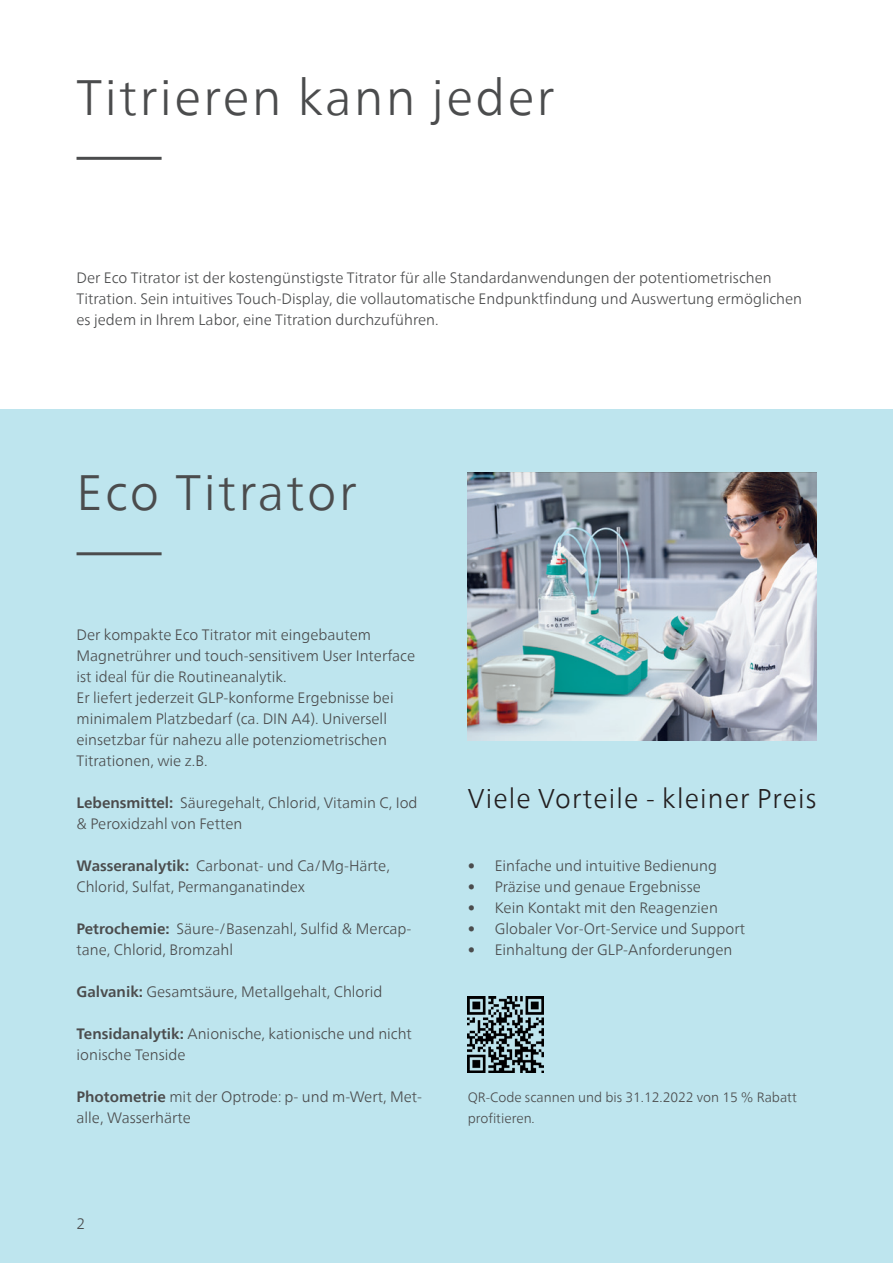
<style>
.page{position:relative;width:893px;height:1263px;background:#fff}
.page>*{position:absolute;margin:0;border:0;box-sizing:border-box;transform-origin:0 0}
.t1{font:300 49.5px "Neue Frutiger World";letter-spacing:.05em;color:#4b4c4d}
.t2{font:300 27px "Neue Frutiger World";letter-spacing:.045em;color:#231f20}
.t3{font:300 15px/21px "Neue Frutiger World";color:#4b4c4d}
.t4{font:300 13.5px/21px "Neue Frutiger World";color:#4b4c4d}
.s1{font-weight:700}
</style>
<div class="page">
<div style="left:0;top:409px;width:893px;height:854px;background:#bee5ee"></div>
<img style="left:468px;top:472px;width:348px;height:268px">
<hr style="left:77px;top:157px;width:85px;height:3px;background:#4b4c4d">
<hr style="left:77px;top:552px;width:85px;height:3px;background:#4b4c4d">
<img style="left:468px;top:997px;width:76px;height:76px">
<h1 class="t1" style="left:77px;top:59px;width:479px">Titrieren kann jeder</h1>
<p class="t3" style="left:77px;top:268px;width:727px">Der Eco Titrator ist der kostengünstigste Titrator für alle Standardanwendungen der potentiometrischen<br>Titration. Sein intuitives Touch-Display, die vollautomatische Endpunktfindung und Auswertung ermöglichen es jedem in Ihrem Labor, eine Titration durchzuführen.</p>
<h1 class="t1" style="left:77px;top:454px;width:282px">Eco Titrator</h1>
<p class="t3" style="left:77px;top:625px;width:340px">Der kompakte Eco Titrator mit eingebautem Magnetrührer und touch-sensitivem User Interface ist ideal für die Routineanalytik.<br>Er liefert jederzeit GLP-konforme Ergebnisse bei minimalem Platzbedarf (ca. DIN A4). Universell einsetzbar für nahezu alle potenziometrischen Titrationen, wie z.B.</p>
<p class="t3" style="left:77px;top:793px;width:343px"><span class="s1">Lebensmittel:</span> Säuregehalt, Chlorid, Vitamin C, Iod &amp; Peroxidzahl von Fetten</p>
<p class="t3" style="left:77px;top:856px;width:315px"><span class="s1">Wasseranalytik:</span> Carbonat- und Ca/Mg-Härte,<br>Chlorid, Sulfat, Permanganatindex</p>
<p class="t3" style="left:77px;top:919px;width:336px"><span class="s1">Petrochemie:</span> Säure-/Basenzahl, Sulfid &amp; Mercap&shy;tane, Chlorid, Bromzahl</p>
<p class="t3" style="left:77px;top:982px;width:307px"><span class="s1">Galvanik:</span> Gesamtsäure, Metallgehalt, Chlorid</p>
<p class="t3" style="left:77px;top:1024px;width:337px"><span class="s1">Tensidanalytik:</span> Anionische, kationische und nicht ionische Tenside</p>
<p class="t3" style="left:77px;top:1087px;width:347px"><span class="s1">Photometrie</span> mit der Optrode: p- und m-Wert, Met&shy;alle, Wasserhärte</p>
<p class="t3" style="left:77px;top:1213px;width:10px">2</p>
<h2 class="t2" style="left:468px;top:778px;width:350px">Viele Vorteile - kleiner Preis</h2>
<p class="t3" style="left:468px;top:856px;width:251px">• Einfache und intuitive Bedienung</p>
<p class="t3" style="left:468px;top:877px;width:235px">• Präzise und genaue Ergebnisse</p>
<p class="t3" style="left:468px;top:898px;width:252px">• Kein Kontakt mit den Reagenzien</p>
<p class="t3" style="left:468px;top:919px;width:279px">• Globaler Vor-Ort-Service und Support</p>
<p class="t3" style="left:468px;top:940px;width:266px">• Einhaltung der GLP-Anforderungen</p>
<p class="t4" style="left:468px;top:1087px;width:331px">QR-Code scannen und bis 31.12.2022 von 15 % Rabatt profitieren.</p>
</div>
